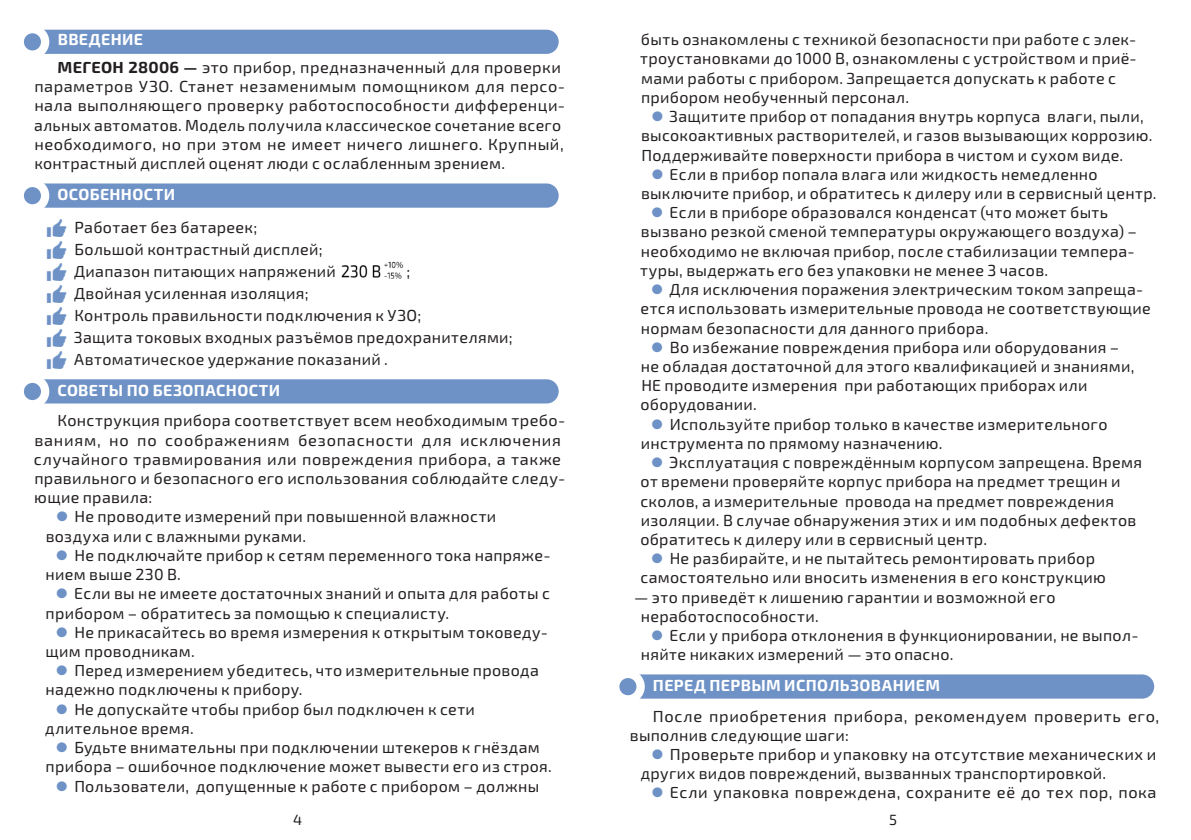
<style>
.page{position:relative;width:1191px;height:840px;background:#fff}
.page>*{position:absolute;margin:0;border:0;box-sizing:border-box;transform-origin:0 0}
.t1{font:16px/19.2px "Exo 2.0";letter-spacing:.02em;color:#231f20}
.t2{font:700 16px "Exo 2.0";letter-spacing:.025em;color:#fff}
.t3{font:16px "Exo 2.0";letter-spacing:.045em;color:#231f20}
.t4{font:14.8px "Exo 2.0";color:#231f20}
.s1{font-weight:700;color:#fff}
.s2{font-weight:700}
.s3{color:#6e92c6}
</style>
<div class="page">
<svg style="left:640px;top:674px;width:515px;height:25px;background:#7396c8"></svg>
<svg style="left:615px;top:673px;width:25px;height:26px"></svg>
<div style="left:611px;top:669px;width:34px;height:34px;border:8px solid #fff;border-radius:50%"></div>
<svg style="left:44px;top:29px;width:515px;height:25px;background:#7396c8"></svg>
<svg style="left:20px;top:29px;width:25px;height:26px"></svg>
<div style="left:16px;top:25px;width:33px;height:34px;border:8px solid #fff;border-radius:50%"></div>
<svg style="left:44px;top:183px;width:515px;height:25px;background:#7396c8"></svg>
<div style="left:20px;top:183px;width:25px;height:25px;background:#6e92c6;border-radius:50%"></div>
<div style="left:16px;top:179px;width:33px;height:33px;border:8px solid #fff;border-radius:50%"></div>
<svg style="left:44px;top:379px;width:515px;height:25px;background:#7396c8"></svg>
<svg style="left:20px;top:378px;width:25px;height:26px"></svg>
<div style="left:16px;top:374px;width:33px;height:34px;border:8px solid #fff;border-radius:50%"></div>
<img style="left:341px;top:261px;width:62px;height:18px">
<p class="t1" style="left:58px;top:26px;width:505px;line-height:27.8px"><span class="s1">ВВЕДЕНИЕ<br></span><span class="s2">МЕГЕОН 28006 —</span> это прибор, предназначенный для проверки</p>
<p class="t1" style="left:34px;top:77px;width:532px">параметров УЗО. Станет незаменимым помощником для персо&shy;нала выполняющего проверку работоспособности дифференци&shy;альных автоматов. Модель получила классическое сочетание всего необходимого, но при этом не имеет ничего лишнего. Крупный, контрастный дисплей оценят люди с ослабленным зрением.</p>
<p class="t2" style="left:57px;top:184px;width:119px">ОСОБЕННОСТИ</p>
<p class="t1" style="left:74px;top:217px;width:263px;line-height:22px">Работает без батареек;<br>Большой контрастный дисплей;<br>Диапазон питающих напряжений</p>
<p class="t1" style="left:407px;top:262px;width:5px">;</p>
<p class="t1" style="left:74px;top:283px;width:440px;line-height:22px">Двойная усиленная изоляция;<br>Контроль правильности подключения к УЗО;<br>Защита токовых входных разъёмов предохранителями; Автоматическое удержание показаний .</p>
<p class="t2" style="left:57px;top:380px;width:224px">СОВЕТЫ ПО БЕЗОПАСНОСТИ</p>
<p class="t1" style="left:57px;top:411px;width:509px">Конструкция прибора соответствует всем необходимым требо-</p>
<p class="t3" style="left:34px;top:430px;width:528px">ваниям, но по соображениям безопасности для исключения</p>
<p class="t1" style="left:34px;top:449px;width:529px">случайного травмирования или повреждения прибора, а также</p>
<p class="t1" style="left:34px;top:469px;width:532px">правильного и безопасного его использования соблюдайте следу-</p>
<p class="t1" style="left:34px;top:488px;width:119px">ющие правила:</p>
<p class="t1" style="left:55px;top:507px;width:442px"><span class="s3">⚫</span> Не проводите измерений при повышенной влажности</p>
<p class="t1" style="left:46px;top:526px;width:262px">воздуха или с влажными руками.</p>
<p class="t1" style="left:55px;top:545px;width:497px"><span class="s3">⚫</span> Не подключайте прибор к сетям переменного тока напряже-</p>
<p class="t1" style="left:46px;top:565px;width:137px">нием выше 230 В.</p>
<p class="t1" style="left:55px;top:584px;width:496px"><span class="s3">⚫</span> Если вы не имеете достаточных знаний и опыта для работы с</p>
<p class="t1" style="left:46px;top:603px;width:405px">прибором – обратитесь за помощью к специалисту.</p>
<p class="t1" style="left:55px;top:622px;width:494px"><span class="s3">⚫</span> Не прикасайтесь во время измерения к открытым токоведу-</p>
<p class="t1" style="left:46px;top:641px;width:150px">щим проводникам.</p>
<p class="t1" style="left:55px;top:661px;width:485px"><span class="s3">⚫</span> Перед измерением убедитесь, что измерительные провода</p>
<p class="t1" style="left:46px;top:680px;width:258px">надежно подключены к прибору.</p>
<p class="t1" style="left:55px;top:699px;width:421px"><span class="s3">⚫</span> Не допускайте чтобы прибор был подключен к сети</p>
<p class="t1" style="left:45px;top:718px;width:150px">длительное время.</p>
<p class="t1" style="left:55px;top:737px;width:486px"><span class="s3">⚫</span> Будьте внимательны при подключении штекеров к гнёздам</p>
<p class="t1" style="left:46px;top:757px;width:508px">прибора – ошибочное подключение может вывести его из строя.</p>
<p class="t1" style="left:55px;top:776px;width:485px"><span class="s3">⚫</span> Пользователи, допущенные к работе с прибором – должны</p>
<p class="t1" style="left:640px;top:30px;width:498px">быть ознакомлены с техникой безопасности при работе с элек&shy;троустановками до 1000 В, ознакомлены с устройством и приё&shy;мами работы с прибором. Запрещается допускать к работе с прибором необученный персонал.</p>
<p class="t1" style="left:650px;top:107px;width:495px"><span class="s3">⚫</span> Защитите прибор от попадания внутрь корпуса влаги, пыли,</p>
<p class="t1" style="left:641px;top:126px;width:513px">высокоактивных растворителей, и газов вызывающих коррозию.</p>
<p class="t1" style="left:641px;top:146px;width:483px">Поддерживайте поверхности прибора в чистом и сухом виде.</p>
<p class="t1" style="left:650px;top:165px;width:448px"><span class="s3">⚫</span> Если в прибор попала влага или жидкость немедленно</p>
<p class="t1" style="left:641px;top:184px;width:517px">выключите прибор, и обратитесь к дилеру или в сервисный центр.</p>
<p class="t1" style="left:650px;top:203px;width:459px"><span class="s3">⚫</span> Если в приборе образовался конденсат (что может быть</p>
<p class="t1" style="left:641px;top:222px;width:497px">вызвано резкой сменой температуры окружающего воздуха) –</p>
<p class="t1" style="left:641px;top:242px;width:495px">необходимо не включая прибор, после стабилизации темпера-</p>
<p class="t1" style="left:640px;top:261px;width:409px">туры, выдержать его без упаковки не менее 3 часов.</p>
<p class="t1" style="left:650px;top:280px;width:494px"><span class="s3">⚫</span> Для исключения поражения электрическим током запреща-</p>
<p class="t1" style="left:640px;top:299px;width:512px">ется использовать измерительные провода не соответствующие</p>
<p class="t1" style="left:641px;top:318px;width:349px">нормам безопасности для данного прибора.</p>
<p class="t1" style="left:650px;top:338px;width:470px"><span class="s3">⚫</span> Во избежание повреждения прибора или оборудования –</p>
<p class="t1" style="left:641px;top:357px;width:495px">не обладая достаточной для этого квалификацией и знаниями,</p>
<p class="t1" style="left:641px;top:376px;width:447px">НЕ проводите измерения при работающих приборах или</p>
<p class="t1" style="left:640px;top:395px;width:118px">оборудовании.</p>
<p class="t1" style="left:650px;top:414px;width:458px"><span class="s3">⚫</span> Используйте прибор только в качестве измерительного</p>
<p class="t1" style="left:641px;top:434px;width:303px">инструмента по прямому назначению.</p>
<p class="t1" style="left:650px;top:453px;width:493px"><span class="s3">⚫</span> Эксплуатация с повреждённым корпусом запрещена. Время</p>
<p class="t1" style="left:640px;top:472px;width:481px">от времени проверяйте корпус прибора на предмет трещин и</p>
<p class="t1" style="left:640px;top:491px;width:475px">сколов, а измерительные провода на предмет повреждения</p>
<p class="t1" style="left:641px;top:510px;width:497px">изоляции. В случае обнаружения этих и им подобных дефектов</p>
<p class="t1" style="left:640px;top:530px;width:348px">обратитесь к дилеру или в сервисный центр.</p>
<p class="t1" style="left:650px;top:549px;width:446px"><span class="s3">⚫</span> Не разбирайте, и не пытайтесь ремонтировать прибор</p>
<p class="t1" style="left:640px;top:568px;width:467px">самостоятельно или вносить изменения в его конструкцию</p>
<p class="t1" style="left:641px;top:587px;width:416px;text-indent:-7px">— это приведёт к лишению гарантии и возможной его неработоспособности.</p>
<p class="t1" style="left:641px;top:626px;width:499px;text-indent:10px"><span class="s3">⚫</span> Если у прибора отклонения в функционировании, не выпол&shy;няйте никаких измерений — это опасно.</p>
<p class="t2" style="left:653px;top:675px;width:288px">ПЕРЕД ПЕРВЫМ ИСПОЛЬЗОВАНИЕМ</p>
<p class="t1" style="left:630px;top:706px;width:531px;text-indent:23px">После приобретения прибора, рекомендуем проверить его, выполнив следующие шаги:</p>
<p class="t1" style="left:641px;top:744px;width:517px;text-indent:10px"><span class="s3">⚫</span> Проверьте прибор и упаковку на отсутствие механических и других видов повреждений, вызванных транспортировкой.</p>
<p class="t1" style="left:651px;top:783px;width:507px"><span class="s3">⚫</span> Если упаковка повреждена, сохраните её до тех пор, пока</p>
<p class="t4" style="left:293px;top:810px;width:11px">4</p>
<p class="t4" style="left:889px;top:810px;width:9px">5</p>
</div>
